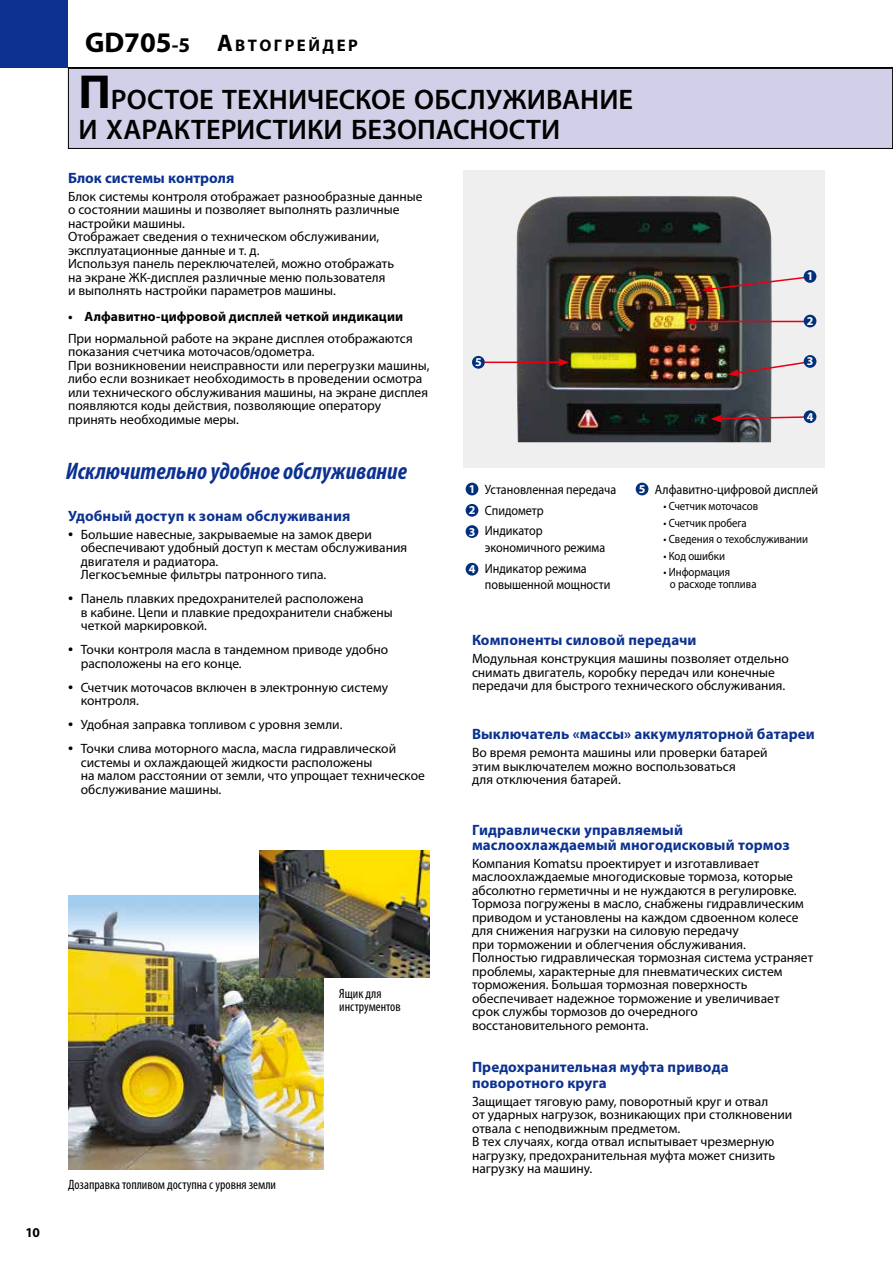
<style>
.page{position:relative;width:893px;height:1263px;background:#fff}
.page>*{position:absolute;margin:0;border:0;box-sizing:border-box;transform-origin:0 0}
.t1{font:600 28.35px/30px "Myriad Pro";letter-spacing:.005em;color:#000}
.t2{font:italic 700 condensed 24px "Myriad Pro";color:#0c3190}
.t3{font:700 16.8px "Myriad Pro";letter-spacing:.15em;color:#000}
.t4{font:700 15px/15px "Myriad Pro";letter-spacing:.005em;color:#0c3190}
.t5{font:13.5px/13.5px "Myriad Pro";color:#000}
.t6{font:13.5px/20.7px "Myriad Pro";color:#000;scale:.9 1}
.t7{font:condensed 13.5px/13.5px "Myriad Pro";color:#000}
.t8{font:700 13.5px "Myriad Pro";letter-spacing:.005em;color:#000}
.t9{font:12px/12px "Myriad Pro";color:#000;scale:.9 1}
.t10{font:700 12px/21.3px "Myriad Pro";color:#fff}
.s1{font-size:28.5px}
.s2{font-size:21px}
.s3{font-size:24px}
.s4{font-weight:700;font-size:48px}
.s5{font-size:18px}
</style>
<div class="page">
<div style="left:0;top:0;width:68px;height:68px;background:#0c3190"></div>
<hr style="left:68px;top:67px;width:825px;height:1px;background:#000">
<div style="left:68px;top:68px;width:825px;height:80px;background:#d2d0e8"></div>
<div style="left:68px;top:68px;width:825px;height:81px;border:1px solid #000"></div>
<hr style="left:892px;top:0;width:1px;height:68px;background:#0c3190">
<div style="left:463px;top:170px;width:362px;height:298px;background:#efefef"></div>
<div style="left:636px;top:483px;width:12px;height:12px;background:#00307b;border-radius:50%"></div>
<div style="left:466px;top:483px;width:12px;height:12px;background:#00307b;border-radius:50%"></div>
<div style="left:466px;top:504px;width:12px;height:13px;background:#00307b;border-radius:50%"></div>
<div style="left:466px;top:525px;width:12px;height:13px;background:#00307b;border-radius:50%"></div>
<div style="left:466px;top:563px;width:12px;height:13px;background:#00307b;border-radius:50%"></div>
<img style="left:68px;top:895px;width:256px;height:274px">
<img style="left:260px;top:850px;width:169px;height:128px">
<img style="left:517px;top:196px;width:255px;height:246px">
<svg style="left:702px;top:276px;width:106px;height:17px"></svg>
<hr style="left:694px;top:321px;width:114px;height:1px;background:#e60013">
<svg style="left:686px;top:318px;width:10px;height:7px"></svg>
<svg style="left:728px;top:360px;width:80px;height:17px"></svg>
<svg style="left:711px;top:415px;width:95px;height:7px"></svg>
<hr style="left:481px;top:362px;width:80px;height:1px;background:#e60013">
<svg style="left:559px;top:358px;width:10px;height:8px"></svg>
<div style="left:472px;top:356px;width:13px;height:13px;background:#00307b;border-radius:50%"></div>
<div style="left:804px;top:270px;width:12px;height:13px;background:#00307b;border-radius:50%"></div>
<div style="left:804px;top:315px;width:12px;height:12px;background:#00307b;border-radius:50%"></div>
<div style="left:804px;top:355px;width:12px;height:13px;background:#00307b;border-radius:50%"></div>
<div style="left:804px;top:410px;width:12px;height:13px;background:#00307b;border-radius:50%"></div>
<p class="t8" style="left:26px;top:1224px;width:16px">10</p>
<p class="t3" style="left:85px;top:34px;width:274px"><span class="s1">GD705</span><span class="s2">-5</span> <span class="s3">А</span>втогрейдер</p>
<h1 class="t1" style="left:79px;top:84px;width:556px"><span class="s4">П</span>ростое техническое обслуживание и характеристики безопасности</h1>
<p class="t4" style="left:68px;top:170px;width:168px">Блок системы контроля</p>
<p class="t5" style="left:68px;top:189px;width:356px">Блок системы контроля отображает разнообразные данные о состоянии машины и позволяет выполнять различные настройки машины.<br>Отображает сведения о техническом обслуживании, эксплуатационные данные и т. д.<br>Используя панель переключателей, можно отображать<br>на экране ЖК-дисплея различные меню пользователя<br>и выполнять настройки параметров машины.</p>
<p class="t8" style="left:68px;top:307px;width:337px">• Алфавитно-цифровой дисплей четкой индикации</p>
<p class="t5" style="left:68px;top:331px;width:363px">При нормальной работе на экране дисплея отображаются показания счетчика моточасов/одометра.<br>При возникновении неисправности или перегрузки машины, либо если возникает необходимость в проведении осмотра или технического обслуживания машины, на экране дисплея появляются коды действия, позволяющие оператору принять необходимые меры.</p>
<p class="t10" style="left:475px;top:351px;width:8px">5</p>
<p class="t10" style="left:807px;top:265px;width:8px">1</p>
<p class="t10" style="left:807px;top:310px;width:8px">2</p>
<p class="t10" style="left:807px;top:350px;width:8px">3</p>
<p class="t10" style="left:807px;top:406px;width:8px">4</p>
<h2 class="t2" style="left:66px;top:456px;width:343px">Исключительно удобное обслуживание</h2>
<p class="t4" style="left:68px;top:508px;width:284px">Удобный доступ к зонам обслуживания</p>
<p class="t5" style="left:81px;top:527px;width:328px;text-indent:-13px"><span class="s5">•</span> Большие навесные, закрываемые на замок двери обеспечивают удобный доступ к местам обслуживания двигателя и радиатора.<br>Легкосъемные фильтры патронного типа.</p>
<p class="t5" style="left:81px;top:592px;width:313px;text-indent:-13px"><span class="s5">•</span> Панель плавких предохранителей расположена<br>в кабине. Цепи и плавкие предохранители снабжены четкой маркировкой.</p>
<p class="t5" style="left:81px;top:643px;width:309px;text-indent:-13px"><span class="s5">•</span> Точки контроля масла в тандемном приводе удобно расположены на его конце.</p>
<p class="t5" style="left:81px;top:680px;width:309px;text-indent:-13px"><span class="s5">•</span> Счетчик моточасов включен в электронную систему контроля.</p>
<p class="t5" style="left:68px;top:718px;width:276px"><span class="s5">•</span> Удобная заправка топливом с уровня земли.</p>
<p class="t5" style="left:81px;top:742px;width:346px;text-indent:-13px"><span class="s5">•</span> Точки слива моторного масла, масла гидравлической системы и охлаждающей жидкости расположены<br>на малом расстоянии от земли, что упрощает техническое обслуживание машины.</p>
<p class="t7" style="left:339px;top:986px;width:63px">Ящик для инструментов</p>
<p class="t7" style="left:68px;top:1178px;width:210px">Дозаправка топливом доступна с уровня земли</p>
<p class="t6" style="left:485px;top:479px;width:148px">Установленная передача<br>Спидометр<br>Индикатор</p>
<p class="t6" style="left:485px;top:537px;width:135px">экономичного режима<br>Индикатор режима</p>
<p class="t6" style="left:485px;top:574px;width:141px">повышенной мощности</p>
<p class="t10" style="left:469px;top:478px;width:8px">1</p>
<p class="t10" style="left:639px;top:478px;width:8px">5</p>
<p class="t10" style="left:469px;top:499px;width:8px">2<br>3</p>
<p class="t10" style="left:469px;top:558px;width:8px">4</p>
<p class="t6" style="left:655px;top:479px;width:183px">Алфавитно-цифровой дисплей</p>
<p class="t9" style="left:663px;top:500px;width:107px">• Счетчик моточасов</p>
<p class="t9" style="left:663px;top:517px;width:94px">• Счетчик пробега</p>
<p class="t9" style="left:663px;top:533px;width:162px">• Сведения о техобслуживании</p>
<p class="t9" style="left:663px;top:550px;width:70px">• Код ошибки</p>
<p class="t9" style="left:670px;top:566px;width:98px;text-indent:-6px">• Информация<br>о расходе топлива</p>
<p class="t4" style="left:472px;top:632px;width:226px">Компоненты силовой передачи</p>
<p class="t5" style="left:472px;top:652px;width:318px">Модульная конструкция машины позволяет отдельно снимать двигатель, коробку передач или конечные передачи для быстрого технического обслуживания.</p>
<p class="t4" style="left:472px;top:726px;width:344px">Выключатель «массы» аккумуляторной батареи</p>
<p class="t5" style="left:472px;top:746px;width:297px">Во время ремонта машины или проверки батарей этим выключателем можно воспользоваться<br>для отключения батарей.</p>
<p class="t4" style="left:472px;top:822px;width:319px">Гидравлически управляемый маслоохлаждаемый многодисковый тормоз</p>
<p class="t5" style="left:472px;top:856px;width:343px">Компания Komatsu проектирует и изготавливает маслоохлаждаемые многодисковые тормоза, которые абсолютно герметичны и не нуждаются в регулировке.<br>Тормоза погружены в масло, снабжены гидравлическим приводом и установлены на каждом сдвоенном колесе для снижения нагрузки на силовую передачу<br>при торможении и облегчения обслуживания.<br>Полностью гидравлическая тормозная система устраняет проблемы, характерные для пневматических систем торможения. Большая тормозная поверхность обеспечивает надежное торможение и увеличивает<br>срок службы тормозов до очередного восстановительного ремонта.</p>
<p class="t4" style="left:472px;top:1059px;width:258px">Предохранительная муфта привода поворотного круга</p>
<p class="t5" style="left:472px;top:1094px;width:322px">Защищает тяговую раму, поворотный круг и отвал<br>от ударных нагрузок, возникающих при столкновении отвала с неподвижным предметом.<br>В тех случаях, когда отвал испытывает чрезмерную нагрузку, предохранительная муфта может снизить нагрузку на машину.</p>
</div>
